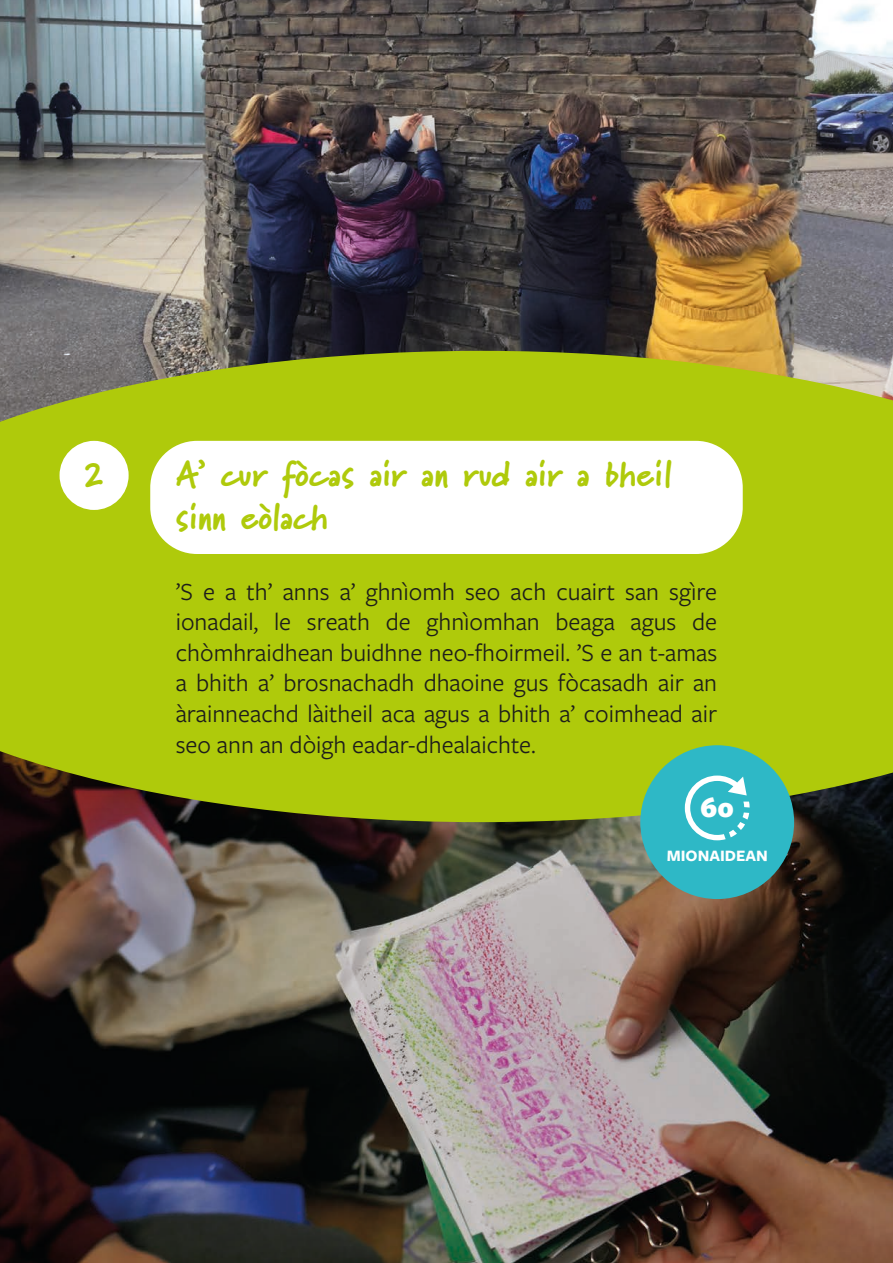
<style>
.page{position:relative;width:893px;height:1263px;background:#fff}
.page>*{position:absolute;margin:0;border:0;box-sizing:border-box;transform-origin:0 0}
.t1{font:900 36px/43.2px "Marydale";color:#afca0b}
.t2{font:900 28.8px "Freight Sans Pro";color:#fff}
.t3{font:25.5px/30.6px "Freight Sans Pro";color:#1d1d1b;text-align:justify}
.t4{font:700 16.5px "Freight Sans Pro";color:#fff}
</style>
<div class="page">
<img style="left:0;top:0;width:893px;height:351px">
<img style="left:0;top:822px;width:893px;height:441px">
<svg style="left:0;top:351px;width:893px;height:471px;fill:#afca0b"></svg>
<div style="left:150px;top:441px;width:593px;height:113px;background:#fff;border-radius:47px"></div>
<div style="left:60px;top:441px;width:69px;height:69px;background:#fff;border-radius:50%"></div>
<div style="left:640px;top:745px;width:154px;height:154px;background:#2eb8c6;border-radius:50%"></div>
<svg style="left:685px;top:775px;width:65px;height:65px"></svg>
<p class="t1" style="left:85px;top:452px;width:21px">2</p>
<p class="t1" style="left:176px;top:452px;width:498px">A’ cur fòcas air an rud air a bheil sinn eòlach</p>
<p class="t3" style="left:176px;top:575px;width:543px">’S e a th’ anns a’ ghnìomh seo ach cuairt san sgìre ionadail, le sreath de ghnìomhan beaga agus de chòmhraidhean buidhne neo-fhoirmeil. ’S e an t-amas a bhith a’ brosnachadh dhaoine gus fòcasadh air an àrainneachd làitheil aca agus a bhith a’ coimhead air seo ann an dòigh eadar-dhealaichte.</p>
<p class="t2" style="left:700px;top:787px;width:35px">60</p>
<p class="t4" style="left:667px;top:844px;width:103px">MIONAIDEAN</p>
</div>
